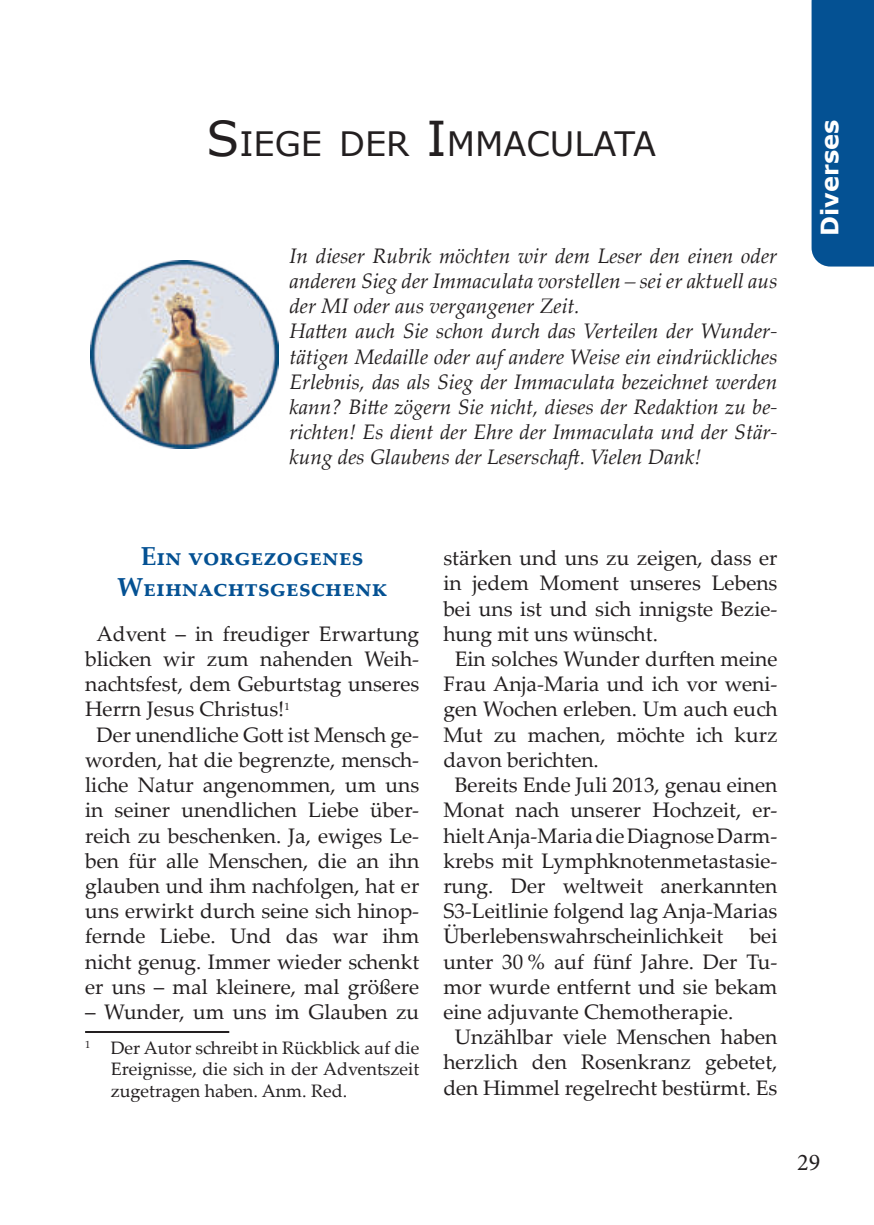
<style>
.page{position:relative;width:874px;height:1225px;background:#fff}
.page>*{position:absolute;margin:0;border:0;box-sizing:border-box;transform-origin:0 0}
.t1{font:33.6px "Verdana";color:#231f20}
.t2{font:700 26px/31.2px "Palatino Linotype";color:#045193;text-align:center}
.t3{font:700 24px "Verdana";color:#fff}
.t4{font:24px "Minion Pro";color:#231f20}
.t5{font:21px "Palatino Linotype";color:#231f20}
.t6{font:italic 21px/25.2px "Palatino Linotype";color:#231f20}
.t7{font:18px/21.6px "Palatino Linotype";color:#231f20;text-align:justify}
.s1{font-size:48px}
</style>
<div class="page">
<div style="left:811px;top:0;width:62px;height:266px;background:#045193"></div>
<hr style="left:85px;top:1031px;width:144px;height:2px;background:#231f20">
<img style="left:90px;top:261px;width:188px;height:188px">
<h1 class="t1" style="left:206px;top:125px;width:451px"><span class="s1">S</span>IEGE DER <span class="s1">I</span>MMACULATA</h1>
<p class="t6" style="left:289px;top:242px;width:489px">In dieser Rubrik möchten wir dem Leser den einen oder anderen Sieg der Immaculata vorstellen – sei er aktuell aus der MI oder aus vergangener Zeit.<br>Hatten auch Sie schon durch das Verteilen der Wunder&shy;tätigen Medaille oder auf andere Weise ein eindrückliches Erlebnis, das als Sieg der Immaculata bezeichnet werden kann? Bitte zögern Sie nicht, dieses der Redaktion zu be&shy;richten! Es dient der Ehre der Immaculata und der Stär&shy;kung des Glaubens der Leserschaft. Vielen Dank!</p>
<p class="t3" style="left:819px;top:236px;width:117px;rotate:-90deg">Diverses</p>
<p class="t2" style="left:117px;top:540px;width:271px">Ein vorgezogenes<br>Weihnachtsgeschenk</p>
<p class="t5" style="left:96px;top:619px;width:324px">Advent – in freudiger Erwartung</p>
<p class="t5" style="left:85px;top:644px;width:335px">blicken wir zum nahenden Weih-</p>
<p class="t5" style="left:85px;top:669px;width:335px">nachtsfest, dem Geburtstag unseres</p>
<p class="t5" style="left:85px;top:694px;width:206px">Herrn Jesus Christus!<sup>1</sup></p>
<p class="t5" style="left:96px;top:719px;width:324px">Der unendliche Gott ist Mensch ge-</p>
<p class="t5" style="left:85px;top:745px;width:335px">worden, hat die begrenzte, mensch-</p>
<p class="t5" style="left:85px;top:770px;width:335px">liche Natur angenommen, um uns</p>
<p class="t5" style="left:85px;top:795px;width:335px">in seiner unendlichen Liebe über-</p>
<p class="t5" style="left:85px;top:820px;width:335px">reich zu beschenken. Ja, ewiges Le-</p>
<p class="t5" style="left:85px;top:845px;width:335px">ben für alle Menschen, die an ihn</p>
<p class="t5" style="left:85px;top:871px;width:335px">glauben und ihm nachfolgen, hat er</p>
<p class="t5" style="left:85px;top:896px;width:335px">uns erwirkt durch seine sich hinop-</p>
<p class="t5" style="left:85px;top:921px;width:335px">fernde Liebe. Und das war ihm</p>
<p class="t5" style="left:85px;top:946px;width:335px">nicht genug. Immer wieder schenkt</p>
<p class="t5" style="left:85px;top:971px;width:335px">er uns – mal kleinere, mal größere</p>
<p class="t5" style="left:85px;top:997px;width:335px">– Wunder, um uns im Glauben zu</p>
<p class="t7" style="left:111px;top:1036px;width:310px;text-indent:-26px"><sup>1</sup> Der Autor schreibt in Rückblick auf die Ereignisse, die sich in der Adventszeit zugetragen haben. Anm. Red.</p>
<p class="t5" style="left:443px;top:543px;width:335px">stärken und uns zu zeigen, dass er</p>
<p class="t5" style="left:443px;top:575px;width:335px">in jedem Moment unseres Lebens</p>
<p class="t5" style="left:443px;top:593px;width:335px">bei uns ist und sich innigste Bezie-</p>
<p class="t5" style="left:443px;top:619px;width:216px">hung mit uns wünscht.</p>
<p class="t5" style="left:454px;top:644px;width:324px">Ein solches Wunder durften meine</p>
<p class="t5" style="left:443px;top:669px;width:335px">Frau Anja-Maria und ich vor weni-</p>
<p class="t5" style="left:443px;top:694px;width:335px">gen Wochen erleben. Um auch euch</p>
<p class="t5" style="left:443px;top:719px;width:335px">Mut zu machen, möchte ich kurz</p>
<p class="t5" style="left:443px;top:745px;width:157px">davon berichten.</p>
<p class="t5" style="left:454px;top:770px;width:324px">Bereits Ende Juli 2013, genau einen</p>
<p class="t5" style="left:443px;top:795px;width:335px">Monat nach unserer Hochzeit, er-</p>
<p class="t5" style="left:443px;top:827px;width:335px">hielt Anja-Maria die Diagnose Darm-</p>
<p class="t5" style="left:443px;top:845px;width:335px">krebs mit Lymphknotenmetastasie-</p>
<p class="t5" style="left:443px;top:871px;width:335px">rung. Der weltweit anerkannten</p>
<p class="t5" style="left:443px;top:903px;width:335px">S3-Leitlinie folgend lag Anja-Marias</p>
<p class="t5" style="left:443px;top:921px;width:281px">Überlebenswahrscheinlichkeit</p>
<p class="t5" style="left:749px;top:921px;width:29px">bei</p>
<p class="t5" style="left:443px;top:946px;width:335px">unter 30 % auf fünf Jahre. Der Tu-</p>
<p class="t5" style="left:443px;top:971px;width:335px">mor wurde entfernt und sie bekam</p>
<p class="t5" style="left:443px;top:997px;width:291px">eine adjuvante Chemotherapie.</p>
<p class="t5" style="left:454px;top:1022px;width:324px">Unzählbar viele Menschen haben</p>
<p class="t5" style="left:443px;top:1047px;width:335px">herzlich den Rosenkranz gebetet,</p>
<p class="t5" style="left:443px;top:1072px;width:335px">den Himmel regelrecht bestürmt. Es</p>
<p class="t4" style="left:796px;top:1147px;width:25px">29</p>
</div>
